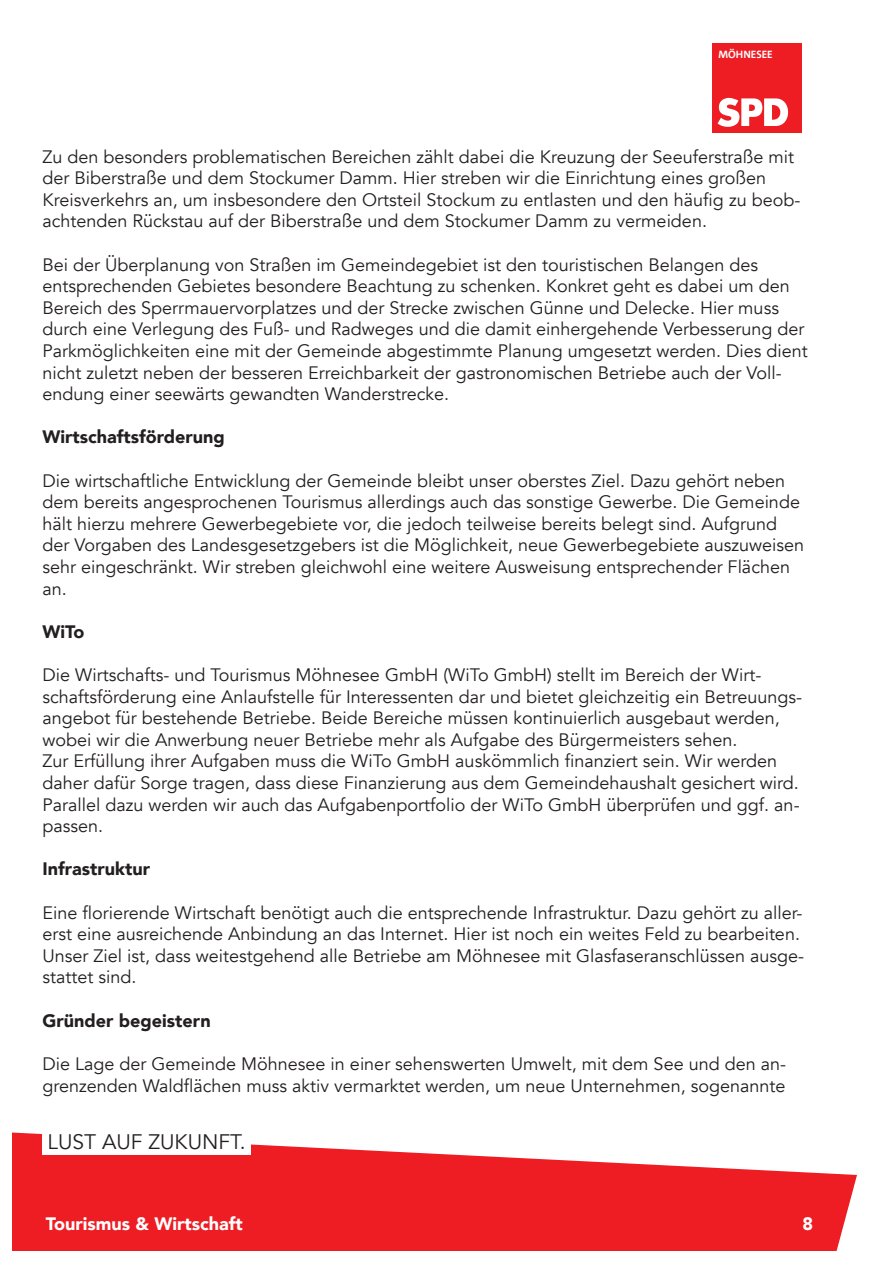
<style>
.page{position:relative;width:893px;height:1263px;background:#fff}
.page>*{position:absolute;margin:0;border:0;box-sizing:border-box;transform-origin:0 0}
.t1{font:21px "Avenir";color:#231f20}
.t2{font:18px/21.6px "Avenir";color:#231f20}
.t3{font:900 18px "Avenir";color:#231f20}
.t4{font:900 18px "Avenir";color:#fff}
.t5{font:700 10.8px "SPD The Sans Versal";color:#fff}
</style>
<div class="page">
<svg style="left:13px;top:1132px;width:844px;height:118px;fill:#ee1d23"></svg>
<div style="left:43px;top:1122px;width:208px;height:32px;background:#fff"></div>
<div style="left:712px;top:43px;width:89px;height:90px;background:#ee1d23"></div>
<svg style="left:718px;top:98px;width:70px;height:29px"></svg>
<p class="t5" style="left:718px;top:47px;width:56px">MÖHNESEE</p>
<p class="t2" style="left:43px;top:146px;width:759px">Zu den besonders problematischen Bereichen zählt dabei die Kreuzung der Seeuferstraße mit der Biberstraße und dem Stockumer Damm. Hier streben wir die Einrichtung eines großen Kreisverkehrs an, um insbesondere den Ortsteil Stockum zu entlasten und den häufig zu beob&shy;achtenden Rückstau auf der Biberstraße und dem Stockumer Damm zu vermeiden.</p>
<p class="t2" style="left:43px;top:254px;width:767px">Bei der Überplanung von Straßen im Gemeindegebiet ist den touristischen Belangen des entsprechenden Gebietes besondere Beachtung zu schenken. Konkret geht es dabei um den Bereich des Sperrmauervorplatzes und der Strecke zwischen Günne und Delecke. Hier muss durch eine Verlegung des Fuß- und Radweges und die damit einhergehende Verbesserung der Parkmöglichkeiten eine mit der Gemeinde abgestimmte Planung umgesetzt werden. Dies dient nicht zuletzt neben der besseren Erreichbarkeit der gastronomischen Betriebe auch der Voll&shy;endung einer seewärts gewandten Wanderstrecke.</p>
<p class="t3" style="left:43px;top:422px;width:184px">Wirtschaftsförderung</p>
<p class="t2" style="left:43px;top:470px;width:763px">Die wirtschaftliche Entwicklung der Gemeinde bleibt unser oberstes Ziel. Dazu gehört neben dem bereits angesprochenen Tourismus allerdings auch das sonstige Gewerbe. Die Gemeinde hält hierzu mehrere Gewerbegebiete vor, die jedoch teilweise bereits belegt sind. Aufgrund der Vorgaben des Landesgesetzgebers ist die Möglichkeit, neue Gewerbegebiete auszuweisen sehr eingeschränkt. Wir streben gleichwohl eine weitere Ausweisung entsprechender Flächen an.</p>
<p class="t3" style="left:43px;top:616px;width:43px">WiTo</p>
<p class="t2" style="left:43px;top:664px;width:761px">Die Wirtschafts- und Tourismus Möhnesee GmbH (WiTo GmbH) stellt im Bereich der Wirt&shy;schaftsförderung eine Anlaufstelle für Interessenten dar und bietet gleichzeitig ein Betreuungs&shy;angebot für bestehende Betriebe. Beide Bereiche müssen kontinuierlich ausgebaut werden, wobei wir die Anwerbung neuer Betriebe mehr als Aufgabe des Bürgermeisters sehen.</p>
<p class="t2" style="left:43px;top:751px;width:759px">Zur Erfüllung ihrer Aufgaben muss die WiTo GmbH auskömmlich finanziert sein. Wir werden daher dafür Sorge tragen, dass diese Finanzierung aus dem Gemeindehaushalt gesichert wird.<br>Parallel dazu werden wir auch das Aufgabenportfolio der WiTo GmbH überprüfen und ggf. an&shy;passen.</p>
<p class="t3" style="left:43px;top:854px;width:109px">Infrastruktur</p>
<p class="t2" style="left:43px;top:902px;width:763px">Eine florierende Wirtschaft benötigt auch die entsprechende Infrastruktur. Dazu gehört zu aller&shy;erst eine ausreichende Anbindung an das Internet. Hier ist noch ein weites Feld zu bearbeiten.<br>Unser Ziel ist, dass weitestgehend alle Betriebe am Möhnesee mit Glasfaseranschlüssen ausge&shy;stattet sind.</p>
<p class="t3" style="left:43px;top:1005px;width:170px">Gründer begeistern</p>
<p class="t2" style="left:43px;top:1053px;width:745px">Die Lage der Gemeinde Möhnesee in einer sehenswerten Umwelt, mit dem See und den an&shy;grenzenden Waldflächen muss aktiv vermarktet werden, um neue Unternehmen, sogenannte</p>
<p class="t1" style="left:48px;top:1129px;width:200px">LUST AUF ZUKUNFT.</p>
<p class="t4" style="left:46px;top:1208px;width:198px">Tourismus &amp; Wirtschaft</p>
<p class="t4" style="left:803px;top:1208px;width:12px">8</p>
</div>
